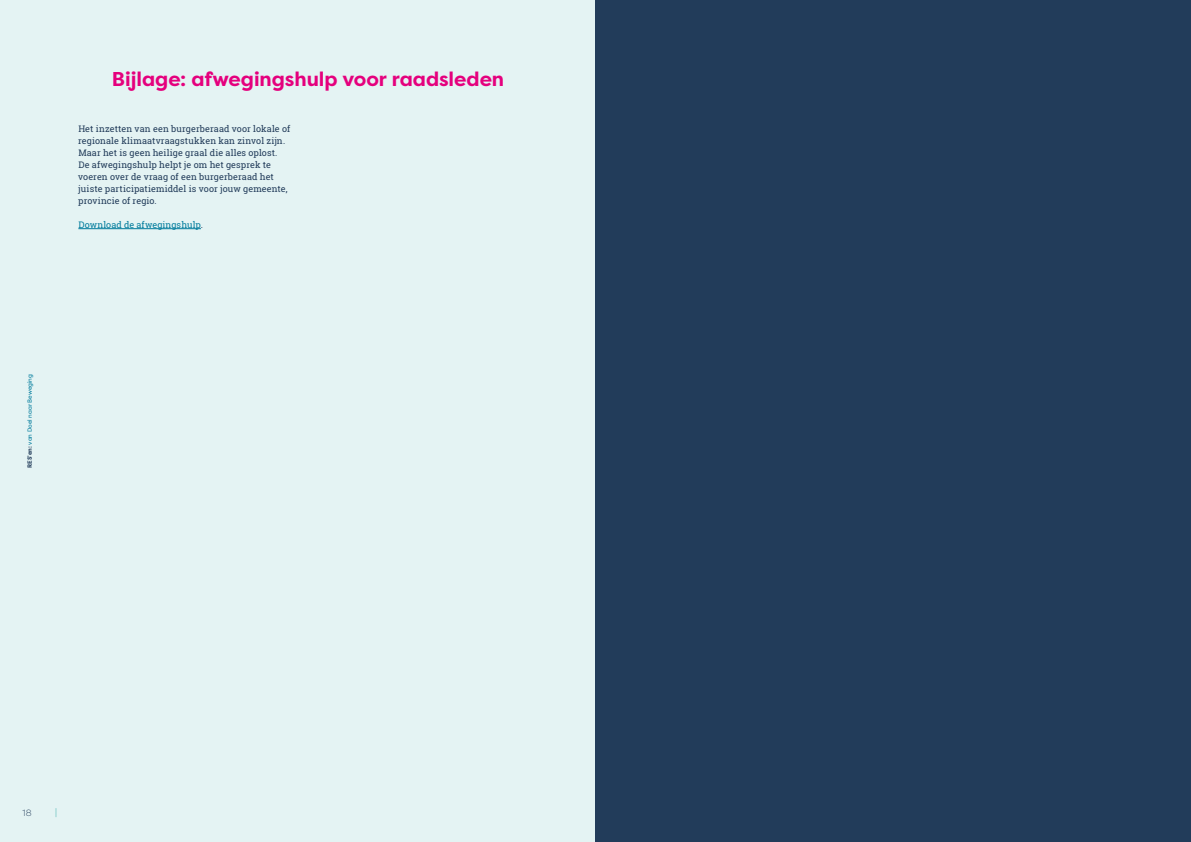
<style>
.page{position:relative;width:1191px;height:842px;background:#fff}
.page>*{position:absolute;margin:0;border:0;box-sizing:border-box;transform-origin:0 0}
.RES_Heading_1_bijlag{font:700 20px "Filson Pro";letter-spacing:-.005em;color:#e5007d}
.RES_body{font:9px/12px "Roboto Slab";letter-spacing:.015em;color:#223c5a}
.RES_body-2{font:9px "Roboto Slab";letter-spacing:.01em;color:#007b9c}
.t1{font:300 9px "Filson Pro";color:#223c5a}
.t2{font:700 9px "Filson Pro";color:#81cac9}
.t3{font:6px "Filson Pro";color:#007b9c}
.s1{color:#223c5a}
.s2{font-weight:700;color:#223c5a}
</style>
<div class="page">
<div style="left:0;top:0;width:595px;height:842px;background:#e4f3f3"></div>
<hr style="left:78px;top:228px;width:123px;height:1px;background:#007b9c">
<div style="left:595px;top:0;width:596px;height:842px;background:#223c5a"></div>
<p class="RES_Heading_1_bijlag" style="left:112px;top:66px;width:394px">Bijlage: afwegingshulp voor raadsleden</p>
<p class="RES_body" style="left:78px;top:123px;width:214px">Het inzetten van een burgerberaad voor lokale of regionale klimaatvraagstukken kan zinvol zijn.<br>Maar het is geen heilige graal die alles oplost.<br>De afwegingshulp helpt je om het gesprek te voeren over de vraag of een burgerberaad het juiste participatiemiddel is voor jouw gemeente, provincie of regio.</p>
<p class="RES_body-2" style="left:78px;top:219px;width:126px">Download de afwegingshulp<span class="s1">.</span></p>
<p class="t3" style="left:26px;top:468px;width:95px;rotate:-90deg"><span class="s2">RES’en:</span> van Doel naar Beweging</p>
<p class="t1" style="left:23px;top:807px;width:11px">18</p>
<p class="t2" style="left:55px;top:806px;width:3px">|</p>
</div>
